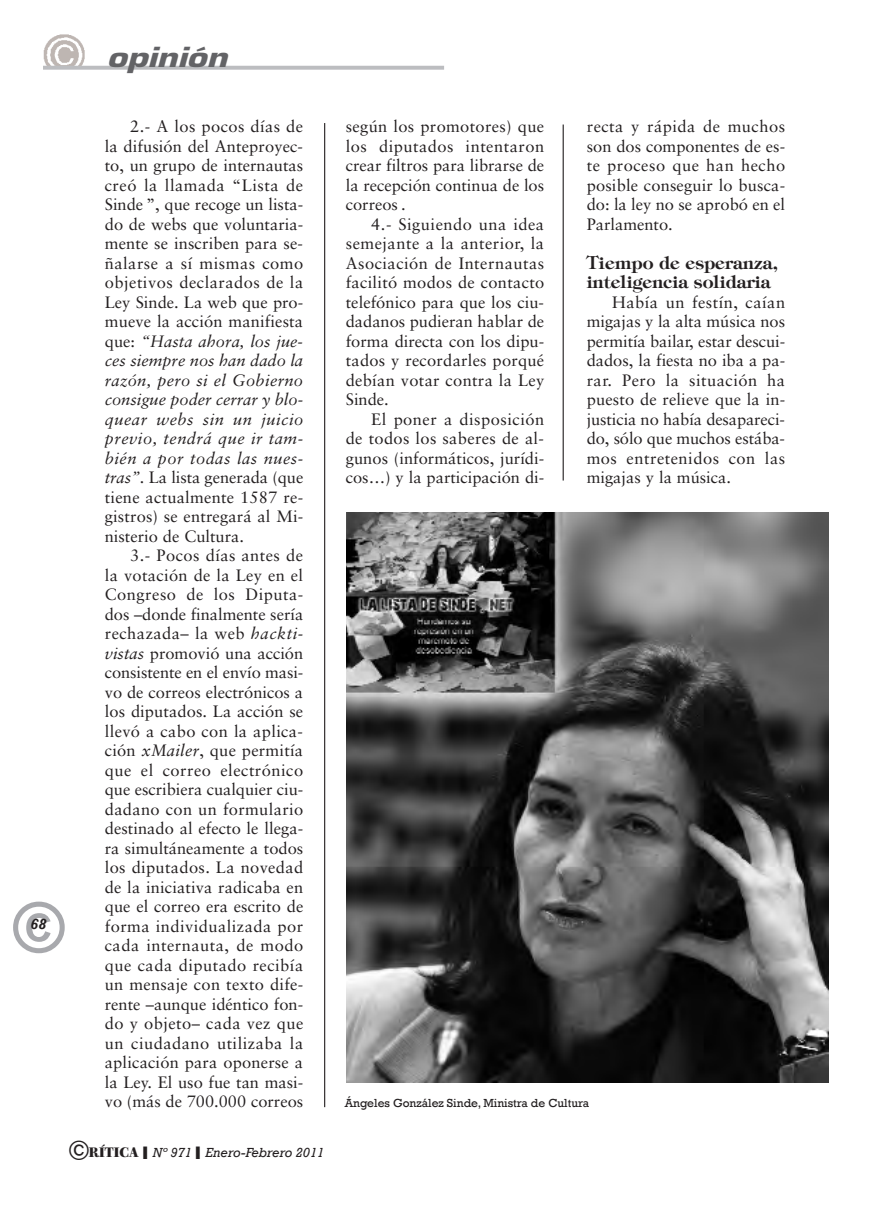
<style>
.page{position:relative;width:893px;height:1212px;background:#fff}
.page>*{position:absolute;margin:0;border:0;box-sizing:border-box;transform-origin:0 0}
.t1{font:700 69px "Rockwell";color:#a8a9ad}
.t2{font:italic 700 27px "Eurostile";letter-spacing:.005em;color:#636366;scale:1.25 1}
.t3{font:600 18px/19.5px "Tiffany";color:#231f20}
.t4{font:16.5px/19.5px "Sabon";letter-spacing:.01em;color:#231f20;text-align:justify}
.t5{font:16.5px "Sabon";letter-spacing:.03em;color:#231f20}
.t6{font:italic 16.5px "Sabon";letter-spacing:.02em;color:#231f20}
.t7{font:italic 16.5px "Sabon";color:#231f20}
.t8{font:italic 700 15px "Rockwell";color:#231f20}
.t9{font:italic 13.5px "Rockwell";color:#231f20}
.t10{font:12px "Rockwell";color:#231f20}
.s1{font-style:normal}
.s2{font-style:italic}
.s3{font-family:"Helvetica";font-style:normal;font-size:27px}
.s4{font-family:"Bodoni Old Face BE";font-weight:700;font-style:normal}
</style>
<div class="page">
<img style="left:43px;top:34px;width:44px;height:32px">
<svg style="left:43px;top:66px;width:401px;height:4px;background:#c1c2c5"></svg>
<hr style="left:324px;top:123px;width:1px;height:984px;background:#231f20">
<hr style="left:563px;top:125px;width:1px;height:355px;background:#231f20">
<img style="left:347px;top:513px;width:481px;height:569px">
<p class="t1" style="left:13px;top:884px;width:53px">©</p>
<p class="t8" style="left:30px;top:915px;width:18px">68</p>
<p class="t2" style="left:107px;top:47px;width:98px">opinión</p>
<p class="t4" style="left:130px;top:118px;width:174px">2.- A los pocos días de</p>
<p class="t4" style="left:105px;top:137px;width:200px">la difusión del Anteproyec-</p>
<p class="t4" style="left:105px;top:157px;width:200px">to, un grupo de internautas</p>
<p class="t5" style="left:105px;top:178px;width:200px">creó la llamada “Lista de</p>
<p class="t4" style="left:105px;top:196px;width:200px">Sinde ”, que recoge un lista-</p>
<p class="t4" style="left:105px;top:215px;width:200px">do de webs que voluntaria-</p>
<p class="t4" style="left:105px;top:235px;width:200px">mente se inscriben para se-</p>
<p class="t5" style="left:105px;top:256px;width:200px">ñalarse a sí mismas como</p>
<p class="t5" style="left:105px;top:275px;width:200px">objetivos declarados de la</p>
<p class="t4" style="left:105px;top:293px;width:200px">Ley Sinde. La web que pro-</p>
<p class="t4" style="left:105px;top:313px;width:200px">mueve la acción manifiesta</p>
<p class="t6" style="left:105px;top:334px;width:200px"><span class="s1">que:</span> “Hasta ahora, los jue-</p>
<p class="t7" style="left:105px;top:353px;width:200px">ces siempre nos han dado la</p>
<p class="t6" style="left:105px;top:373px;width:200px">razón, pero si el Gobierno</p>
<p class="t7" style="left:105px;top:392px;width:200px">consigue poder cerrar y blo-</p>
<p class="t6" style="left:105px;top:412px;width:200px">quear webs sin un juicio</p>
<p class="t6" style="left:105px;top:431px;width:200px">previo, tendrá que ir tam-</p>
<p class="t6" style="left:105px;top:451px;width:200px">bién a por todas las nues-</p>
<p class="t4" style="left:105px;top:469px;width:200px"><span class="s2">tras”.</span> La lista generada (que</p>
<p class="t4" style="left:105px;top:488px;width:200px">tiene actualmente 1587 re-</p>
<p class="t4" style="left:105px;top:508px;width:200px">gistros) se entregará al Mi-</p>
<p class="t4" style="left:105px;top:527px;width:141px">nisterio de Cultura.</p>
<p class="t4" style="left:130px;top:547px;width:174px">3.- Pocos días antes de</p>
<p class="t4" style="left:105px;top:566px;width:200px">la votación de la Ley en el</p>
<p class="t5" style="left:105px;top:587px;width:200px">Congreso de los Diputa-</p>
<p class="t4" style="left:105px;top:605px;width:200px">dos –donde finalmente sería</p>
<p class="t5" style="left:105px;top:626px;width:200px">rechazada– la web <span class="s2">hackti-</span></p>
<p class="t4" style="left:105px;top:644px;width:200px"><span class="s2">vistas</span> promovió una acción</p>
<p class="t4" style="left:105px;top:664px;width:200px">consistente en el envío masi-</p>
<p class="t4" style="left:105px;top:683px;width:200px">vo de correos electrónicos a</p>
<p class="t4" style="left:105px;top:703px;width:200px">los diputados. La acción se</p>
<p class="t4" style="left:105px;top:722px;width:200px">llevó a cabo con la aplica-</p>
<p class="t4" style="left:105px;top:742px;width:200px">ción <span class="s2">xMailer</span>, que permitía</p>
<p class="t5" style="left:105px;top:763px;width:200px">que el correo electrónico</p>
<p class="t4" style="left:105px;top:781px;width:200px">que escribiera cualquier ciu-</p>
<p class="t4" style="left:105px;top:800px;width:200px">dadano con un formulario</p>
<p class="t4" style="left:105px;top:820px;width:200px">destinado al efecto le llega-</p>
<p class="t4" style="left:105px;top:839px;width:200px">ra simultáneamente a todos</p>
<p class="t4" style="left:105px;top:859px;width:200px">los diputados. La novedad</p>
<p class="t4" style="left:105px;top:878px;width:200px">de la iniciativa radicaba en</p>
<p class="t4" style="left:105px;top:898px;width:200px">que el correo era escrito de</p>
<p class="t4" style="left:105px;top:917px;width:200px">forma individualizada por</p>
<p class="t5" style="left:105px;top:939px;width:200px">cada internauta, de modo</p>
<p class="t5" style="left:105px;top:958px;width:200px">que cada diputado recibía</p>
<p class="t4" style="left:105px;top:976px;width:200px">un mensaje con texto dife-</p>
<p class="t4" style="left:105px;top:995px;width:200px">rente –aunque idéntico fon-</p>
<p class="t4" style="left:105px;top:1015px;width:200px">do y objeto– cada vez que</p>
<p class="t5" style="left:105px;top:1036px;width:200px">un ciudadano utilizaba la</p>
<p class="t4" style="left:105px;top:1054px;width:200px">aplicación para oponerse a</p>
<p class="t4" style="left:105px;top:1073px;width:200px">la Ley. El uso fue tan masi-</p>
<p class="t4" style="left:105px;top:1093px;width:200px">vo (más de 700.000 correos</p>
<p class="t9" style="left:69px;top:1144px;width:257px"><span class="s3">©</span><span class="s4">RÍTICA</span> ❙ Nº 971 ❙ Enero-Febrero 2011</p>
<p class="t4" style="left:346px;top:118px;width:200px">según los promotores) que</p>
<p class="t5" style="left:346px;top:139px;width:200px">los diputados intentaron</p>
<p class="t4" style="left:346px;top:157px;width:200px">crear filtros para librarse de</p>
<p class="t4" style="left:346px;top:176px;width:200px">la recepción continua de los</p>
<p class="t4" style="left:346px;top:196px;width:61px">correos .</p>
<p class="t5" style="left:371px;top:217px;width:174px">4.- Siguiendo una idea</p>
<p class="t5" style="left:346px;top:237px;width:200px">semejante a la anterior, la</p>
<p class="t5" style="left:346px;top:256px;width:200px">Asociación de Internautas</p>
<p class="t4" style="left:346px;top:274px;width:200px">facilitó modos de contacto</p>
<p class="t4" style="left:346px;top:294px;width:200px">telefónico para que los ciu-</p>
<p class="t4" style="left:346px;top:313px;width:200px">dadanos pudieran hablar de</p>
<p class="t4" style="left:346px;top:333px;width:200px">forma directa con los dipu-</p>
<p class="t4" style="left:346px;top:352px;width:200px">tados y recordarles porqué</p>
<p class="t4" style="left:346px;top:372px;width:200px">debían votar contra la Ley</p>
<p class="t4" style="left:346px;top:391px;width:45px">Sinde.</p>
<p class="t5" style="left:371px;top:412px;width:174px">El poner a disposición</p>
<p class="t4" style="left:346px;top:430px;width:200px">de todos los saberes de al-</p>
<p class="t4" style="left:346px;top:450px;width:200px">gunos (informáticos, jurídi-</p>
<p class="t4" style="left:346px;top:469px;width:200px">cos…) y la participación di-</p>
<p class="t4" style="left:587px;top:118px;width:200px">recta y rápida de muchos son dos componentes de es&shy;te proceso que han hecho posible conseguir lo busca&shy;do: la ley no se aprobó en el Parlamento.</p>
<p class="t3" style="left:587px;top:253px;width:193px">Tiempo de esperanza, inteligencia solidaria</p>
<p class="t4" style="left:587px;top:293px;width:200px;text-indent:26px">Había un festín, caían migajas y la alta música nos permitía bailar, estar descui&shy;dados, la fiesta no iba a pa&shy;rar. Pero la situación ha puesto de relieve que la in&shy;justicia no había desapareci&shy;do, sólo que muchos estába&shy;mos entretenidos con las migajas y la música.</p>
<p class="t10" style="left:345px;top:1095px;width:246px">Ángeles González Sinde, Ministra de Cultura</p>
</div>
